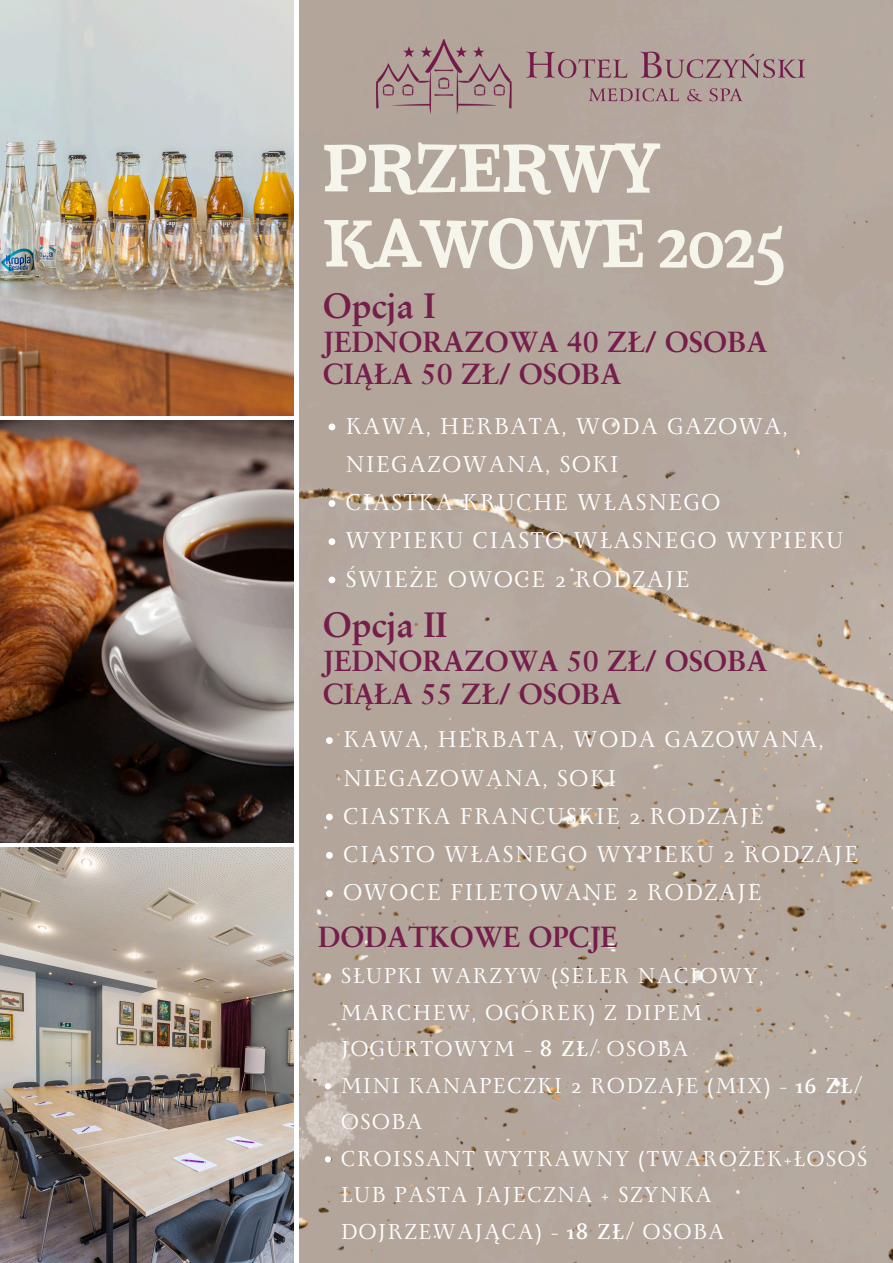
<style>
.page{position:relative;width:893px;height:1263px;background:#fff}
.page>*{position:absolute;margin:0;border:0;box-sizing:border-box;transform-origin:0 0}
.t1{font:700 66.22px/75.4px "Coats";color:#f5f5eb}
.t2{font:700 34.88px "Sabon LT Pro";color:#751d4b}
.t3{font:700 28.88px/32.6px "Sabon LT Pro";color:#751d4b}
.t4{font:25.5px/38.2px "Monterchi Serif";letter-spacing:.07em;color:#fff}
.t5{font:24.08px/36.6px "Monterchi Serif";letter-spacing:.07em;color:#fff}
.s1{font-weight:700}
</style>
<div class="page">
<div style="left:299px;top:0;width:594px;height:1263px;background:#b4a59b"></div>
<img style="left:0;top:0;width:294px;height:415px">
<img style="left:0;top:848px;width:294px;height:415px">
<img style="left:0;top:421px;width:294px;height:421px">
<img style="left:376px;top:40px;width:428px;height:74px">
<svg style="left:328px;top:423px;width:7px;height:7px"></svg>
<svg style="left:328px;top:500px;width:7px;height:7px"></svg>
<svg style="left:328px;top:538px;width:7px;height:7px"></svg>
<svg style="left:328px;top:576px;width:7px;height:7px"></svg>
<svg style="left:326px;top:737px;width:7px;height:7px"></svg>
<svg style="left:326px;top:814px;width:7px;height:6px"></svg>
<svg style="left:326px;top:852px;width:7px;height:7px"></svg>
<svg style="left:326px;top:890px;width:7px;height:7px"></svg>
<svg style="left:325px;top:973px;width:6px;height:6px"></svg>
<svg style="left:325px;top:1083px;width:6px;height:6px"></svg>
<svg style="left:325px;top:1156px;width:6px;height:6px"></svg>
<h1 class="t1" style="left:323px;top:130px;width:463px">PRZERWY<br>KAWOWE 2025</h1>
<h3 class="t2" style="left:323px;top:291px;width:114px">Opcja I</h3>
<h3 class="t3" style="left:323px;top:328px;width:446px">JEDNORAZOWA 40 ZŁ/ OSOBA<br>CIĄŁA 50 ZŁ/ OSOBA</h3>
<p class="t4" style="left:346px;top:411px;width:443px">KAWA, HERBATA, WODA GAZOWA,<br>NIEGAZOWANA, SOKI</p>
<p class="t4" style="left:346px;top:487px;width:376px">CIASTKA KRUCHE WŁASNEGO</p>
<p class="t4" style="left:346px;top:525px;width:499px">WYPIEKU CIASTO WŁASNEGO WYPIEKU</p>
<p class="t4" style="left:346px;top:564px;width:345px">ŚWIEŻE OWOCE 2 RODZAJE</p>
<h3 class="t2" style="left:323px;top:611px;width:126px">Opcja II</h3>
<h3 class="t3" style="left:323px;top:647px;width:446px">JEDNORAZOWA 50 ZŁ/ OSOBA<br>CIĄŁA 55 ZŁ/ OSOBA</h3>
<p class="t4" style="left:343px;top:724px;width:481px">KAWA, HERBATA, WODA GAZOWANA,<br>NIEGAZOWANA, SOKI</p>
<p class="t4" style="left:343px;top:801px;width:422px">CIASTKA FRANCUSKIE 2 RODZAJE</p>
<p class="t4" style="left:343px;top:839px;width:516px">CIASTO WŁASNEGO WYPIEKU 2 RODZAJE</p>
<p class="t4" style="left:343px;top:877px;width:419px">OWOCE FILETOWANE 2 RODZAJE</p>
<h2 class="t3" style="left:318px;top:923px;width:302px">DODATKOWE OPCJE</h2>
<p class="t5" style="left:341px;top:961px;width:424px">SŁUPKI WARZYW (SELER NACIOWY,<br>MARCHEW, OGÓREK) Z DIPEM<br>JOGURTOWYM - <span class="s1">8 ZŁ</span>/ OSOBA</p>
<p class="t5" style="left:341px;top:1071px;width:522px">MINI KANAPECZKI 2 RODZAJE (MIX) - <span class="s1">16 ZŁ</span>/<br>OSOBA</p>
<p class="t5" style="left:341px;top:1144px;width:528px">CROISSANT WYTRAWNY (TWAROŻEK+ŁOSOŚ<br>LUB PASTA JAJECZNA + SZYNKA<br>DOJRZEWAJĄCA) - <span class="s1">18 ZŁ</span>/ OSOBA</p>
</div>
